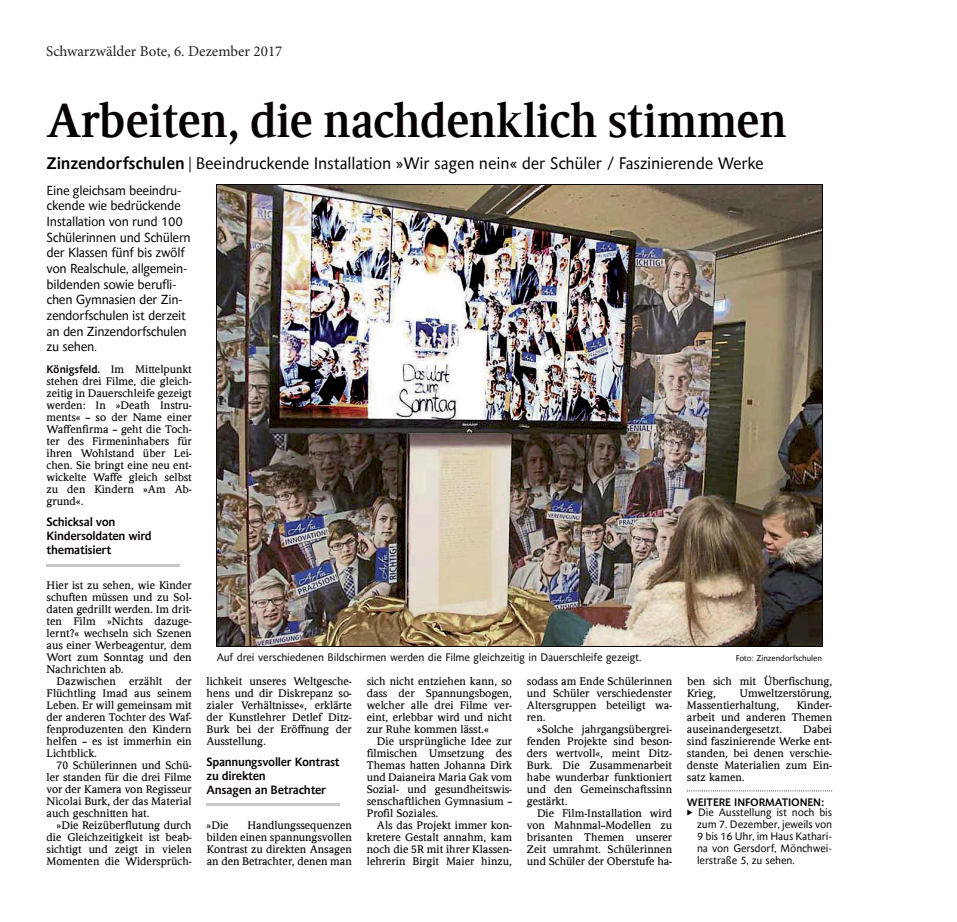
<style>
.page{position:relative;width:957px;height:922px;background:#fff}
.page>*{position:absolute;margin:0;border:0;box-sizing:border-box;transform-origin:0 0}
.t1{font:700 47.5px "Schwabo Serif Hl";letter-spacing:-.015em;color:#070100}
.t2{font:16.62px "Schwabo Sans";letter-spacing:-.01em;color:#070100}
.t3{font:15px "Minion Pro";color:#231f20}
.t4{font:13px/15.6px "Schwabo Sans";letter-spacing:-.025em;color:#070100}
.t5{font:700 12px/14.2px "Schwabo Sans";letter-spacing:-.025em;color:#070100}
.t6{font:700 11.88px "Schwabo Sans";letter-spacing:-.025em;color:#070100}
.t7{font:10.75px/12px "Schwabo Serif";color:#070100;text-align:justify}
.t8{font:10.75px/12px "Schwabo Sans";letter-spacing:-.01em;color:#070100;text-align:justify}
.t9{font:700 10.75px "Schwabo Sans";letter-spacing:-.01em;color:#070100}
.t10{font:8.25px "Schwabo Sans";letter-spacing:-.01em;color:#070100}
.s1{font-weight:700}
.s2{font-family:"Schwabo Sans";font-weight:700}
</style>
<div class="page">
<hr style="left:47px;top:563px;width:133px;height:3px;background:#c7c8ca">
<hr style="left:207px;top:803px;width:133px;height:2px;background:#c7c8ca">
<svg style="left:687px;top:790px;width:145px;height:1px"></svg>
<img style="left:217px;top:186px;width:605px;height:460px">
<hr style="left:216px;top:185px;width:1px;height:462px;background:#070100">
<hr style="left:822px;top:185px;width:1px;height:462px;background:#070100">
<hr style="left:216px;top:185px;width:606px;height:1px;background:#070100">
<hr style="left:216px;top:646px;width:606px;height:1px;background:#070100">
<h3 class="t3" style="left:46px;top:41px;width:238px">Schwarzwälder Bote, 6. Dezember 2017</h3>
<h1 class="t1" style="left:47px;top:94px;width:742px">Arbeiten, die nachdenklich stimmen</h1>
<h2 class="t2" style="left:47px;top:153px;width:719px"><span class="s1">Zinzendorfschulen</span> | Beeindruckende Installation »Wir sagen nein« der Schüler / Faszinierende Werke</h2>
<p class="t4" style="left:47px;top:182px;width:146px">Eine gleichsam beeindru&shy;ckende wie bedrückende<br>Installation von rund 100<br>Schülerinnen und Schülern der Klassen fünf bis zwölf von Realschule, allgemein&shy;bildenden sowie berufli&shy;chen Gymnasien der Zin&shy;zendorfschulen ist derzeit an den Zinzendorfschulen zu sehen.</p>
<p class="t7" style="left:47px;top:363px;width:147px"><span class="s2">Königsfeld.</span> Im Mittelpunkt stehen drei Filme, die gleich&shy;zeitig in Dauerschleife gezeigt werden: In »Death Instru&shy;ments« – so der Name einer Waffenfirma – geht die Toch&shy;ter des Firmeninhabers für ihren Wohlstand über Lei&shy;chen. Sie bringt eine neu ent&shy;wickelte Waffe gleich selbst zu den Kindern »Am Ab&shy;grund«.</p>
<p class="t5" style="left:47px;top:514px;width:107px">Schicksal von<br>Kindersoldaten wird thematisiert</p>
<p class="t7" style="left:47px;top:579px;width:147px">Hier ist zu sehen, wie Kinder schuften müssen und zu Sol&shy;daten gedrillt werden. Im drit&shy;ten Film »Nichts dazuge&shy;lernt?« wechseln sich Szenen aus einer Werbeagentur, dem Wort zum Sonntag und den Nachrichten ab.</p>
<p class="t7" style="left:47px;top:675px;width:147px;text-indent:10px">Dazwischen erzählt der Flüchtling Imad aus seinem Leben. Er will gemeinsam mit der anderen Tochter des Waf&shy;fenproduzenten den Kindern helfen – es ist immerhin ein Lichtblick.</p>
<p class="t7" style="left:46px;top:758px;width:147px;text-indent:10px">70 Schülerinnen und Schü&shy;ler standen für die drei Filme vor der Kamera von Regisseur Nicolai Burk, der das Material auch geschnitten hat.</p>
<p class="t7" style="left:47px;top:818px;width:147px;text-indent:10px">»Die Reizüberflutung durch die Gleichzeitigkeit ist beab&shy;sichtigt und zeigt in vielen Momenten die Widersprüch-</p>
<p class="t8" style="left:217px;top:651px;width:426px">Auf drei verschiedenen Bildschirmen werden die Filme gleichzeitig in Dauerschleife gezeigt.</p>
<p class="t10" style="left:735px;top:653px;width:88px">Foto: Zinzendorfschulen</p>
<p class="t7" style="left:207px;top:674px;width:147px">lichkeit unseres Weltgesche&shy;hens und dir Diskrepanz so&shy;zialer Verhältnisse«, erklärte der Kunstlehrer Detlef Ditz-Burk bei der Eröffnung der Ausstellung.</p>
<p class="t6" style="left:207px;top:754px;width:135px">Spannungsvoller Kontrast</p>
<p class="t5" style="left:207px;top:768px;width:121px">zu direkten<br>Ansagen an Betrachter</p>
<p class="t7" style="left:207px;top:818px;width:24px">»Die</p>
<p class="t7" style="left:207px;top:818px;width:147px;text-indent:41px">Handlungssequenzen bilden einen spannungsvollen Kontrast zu direkten Ansagen an den Betrachter, denen man</p>
<p class="t7" style="left:367px;top:675px;width:147px">sich nicht entziehen kann, so dass der Spannungsbogen, welcher alle drei Filme ver&shy;eint, erlebbar wird und nicht zur Ruhe kommen lässt.«</p>
<p class="t7" style="left:367px;top:734px;width:147px;text-indent:10px">Die ursprüngliche Idee zur filmischen Umsetzung des Themas hatten Johanna Dirk und Daianeira Maria Gak vom Sozial- und gesundheitswis&shy;senschaftlichen Gymnasium – Profil Soziales.</p>
<p class="t7" style="left:367px;top:818px;width:147px;text-indent:10px">Als das Projekt immer kon&shy;kretere Gestalt annahm, kam noch die 5R mit ihrer Klassen&shy;lehrerin Birgit Maier hinzu,</p>
<p class="t7" style="left:527px;top:675px;width:147px">sodass am Ende Schülerinnen und Schüler verschiedenster Altersgruppen beteiligt wa&shy;ren.</p>
<p class="t7" style="left:527px;top:722px;width:147px;text-indent:10px">»Solche jahrgangsübergrei&shy;fenden Projekte sind beson&shy;ders wertvoll«, meint Ditz-Burk. Die Zusammenarbeit habe wunderbar funktioniert und den Gemeinschaftssinn gestärkt.</p>
<p class="t7" style="left:527px;top:806px;width:147px;text-indent:10px">Die Film-Installation wird von Mahnmal–Modellen zu brisanten Themen unserer Zeit umrahmt. Schülerinnen und Schüler der Oberstufe ha-</p>
<p class="t7" style="left:687px;top:674px;width:147px">ben sich mit Überfischung,<br>Krieg,</p>
<p class="t7" style="left:687px;top:686px;width:147px;text-indent:53px">Umweltzerstörung,<br>Massentierhaltung,</p>
<p class="t7" style="left:687px;top:698px;width:147px;text-indent:110px">Kinder&shy;arbeit und anderen Themen auseinandergesetzt.</p>
<p class="t7" style="left:687px;top:722px;width:147px;text-indent:116px">Dabei sind faszinierende Werke ent&shy;standen, bei denen verschie&shy;denste Materialien zum Ein&shy;satz kamen.</p>
<p class="t9" style="left:687px;top:796px;width:139px">WEITERE INFORMATIONEN:</p>
<p class="t8" style="left:697px;top:806px;width:137px;text-indent:-10px">◆ Die Ausstellung ist noch bis zum 7. Dezember, jeweils von 9 bis 16 Uhr, im Haus Kathari&shy;na von Gersdorf, Mönchwei&shy;lerstraße 5, zu sehen.</p>
</div>
